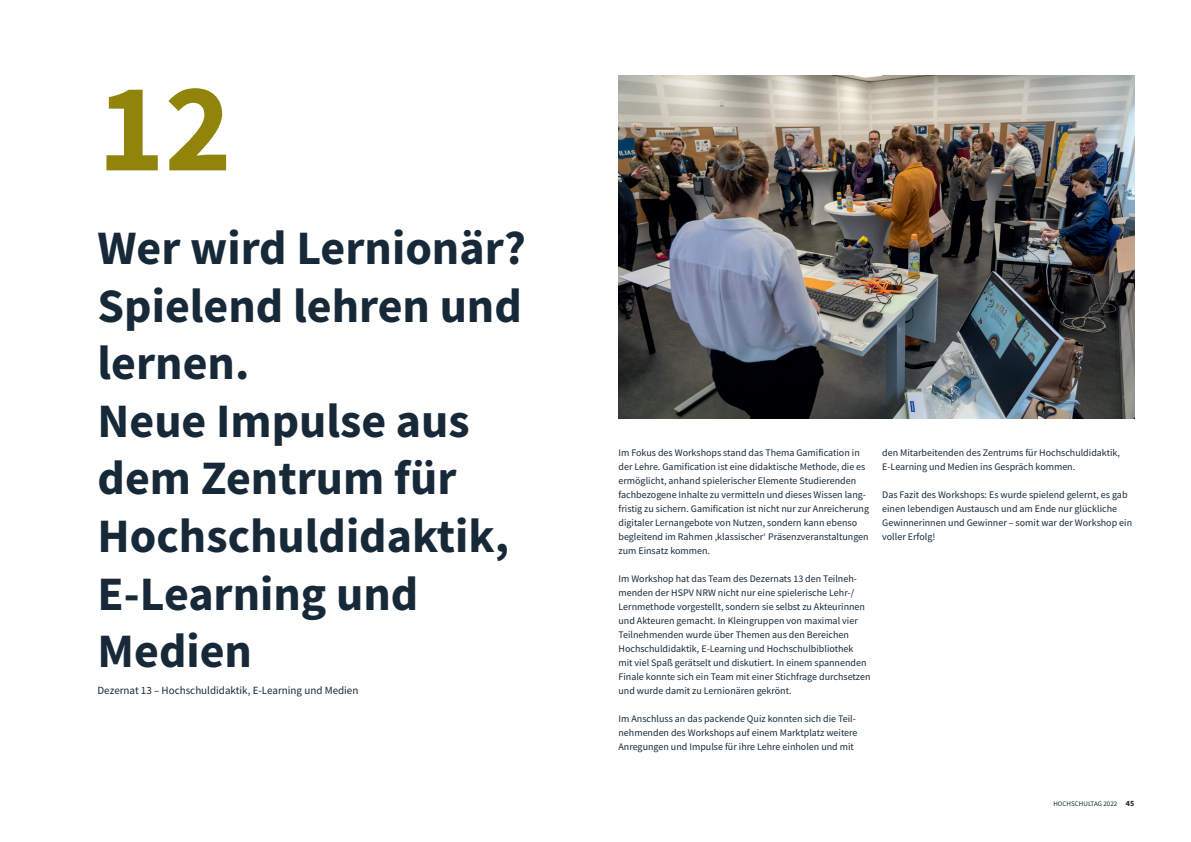
<style>
.page{position:relative;width:1191px;height:842px;background:#fff}
.page>*{position:absolute;margin:0;border:0;box-sizing:border-box;transform-origin:0 0}
.t1{font:700 127px "HSPV";color:#90840b}
.t2{font:700 48px/57.6px "HSPV";color:#172938}
.t3{font:11px "HSPV";color:#172938}
.t4{font:10px/14px "HSPV";color:#172938}
.t5{font:7px "HSPV";color:#172938}
.s1{font-weight:700;font-size:8px;color:#231f20}
</style>
<div class="page">
<img style="left:618px;top:75px;width:516px;height:344px">
<h1 class="t1" style="left:98px;top:42px;width:136px">12</h1>
<h2 class="t2" style="left:98px;top:219px;width:430px">Wer wird Lernionär?<br>Spielend lehren und lernen.<br>Neue Impulse aus dem Zentrum für<br>Hochschuldidaktik,<br>E-Learning und<br>Medien</h2>
<p class="t3" style="left:98px;top:683px;width:262px">Dezernat 13 – Hochschuldidaktik, E-Learning und Medien</p>
<p class="t4" style="left:618px;top:446px;width:252px">Im Fokus des Workshops stand das Thema Gamification in der Lehre. Gamification ist eine didaktische Methode, die es ermöglicht, anhand spielerischer Elemente Studierenden fachbezogene Inhalte zu vermitteln und dieses Wissen lang&shy;fristig zu sichern. Gamification ist nicht nur zur Anreicherung digitaler Lernangebote von Nutzen, sondern kann ebenso begleitend im Rahmen ‚klassischer‘ Präsenzveranstaltungen zum Einsatz kommen.</p>
<p class="t4" style="left:618px;top:572px;width:253px">Im Workshop hat das Team des Dezernats 13 den Teilneh&shy;menden der HSPV NRW nicht nur eine spielerische Lehr-/ Lernmethode vorgestellt, sondern sie selbst zu Akteurinnen und Akteuren gemacht. In Kleingruppen von maximal vier Teilnehmenden wurde über Themen aus den Bereichen Hochschuldidaktik, E-Learning und Hochschulbibliothek<br>mit viel Spaß gerätselt und diskutiert. In einem spannenden Finale konnte sich ein Team mit einer Stichfrage durchsetzen und wurde damit zu Lernionären gekrönt.</p>
<p class="t4" style="left:618px;top:712px;width:240px">Im Anschluss an das packende Quiz konnten sich die Teil&shy;nehmenden des Workshops auf einem Marktplatz weitere<br>Anregungen und Impulse für ihre Lehre einholen und mit</p>
<p class="t4" style="left:882px;top:446px;width:239px">den Mitarbeitenden des Zentrums für Hochschuldidaktik,<br>E-Learning und Medien ins Gespräch kommen.</p>
<p class="t4" style="left:882px;top:488px;width:251px">Das Fazit des Workshops: Es wurde spielend gelernt, es gab einen lebendigen Austausch und am Ende nur glückliche Gewinnerinnen und Gewinner – somit war der Workshop ein voller Erfolg!</p>
<p class="t5" style="left:1053px;top:799px;width:82px">HOCHSCHULTAG 2022 <span class="s1">45</span></p>
</div>
